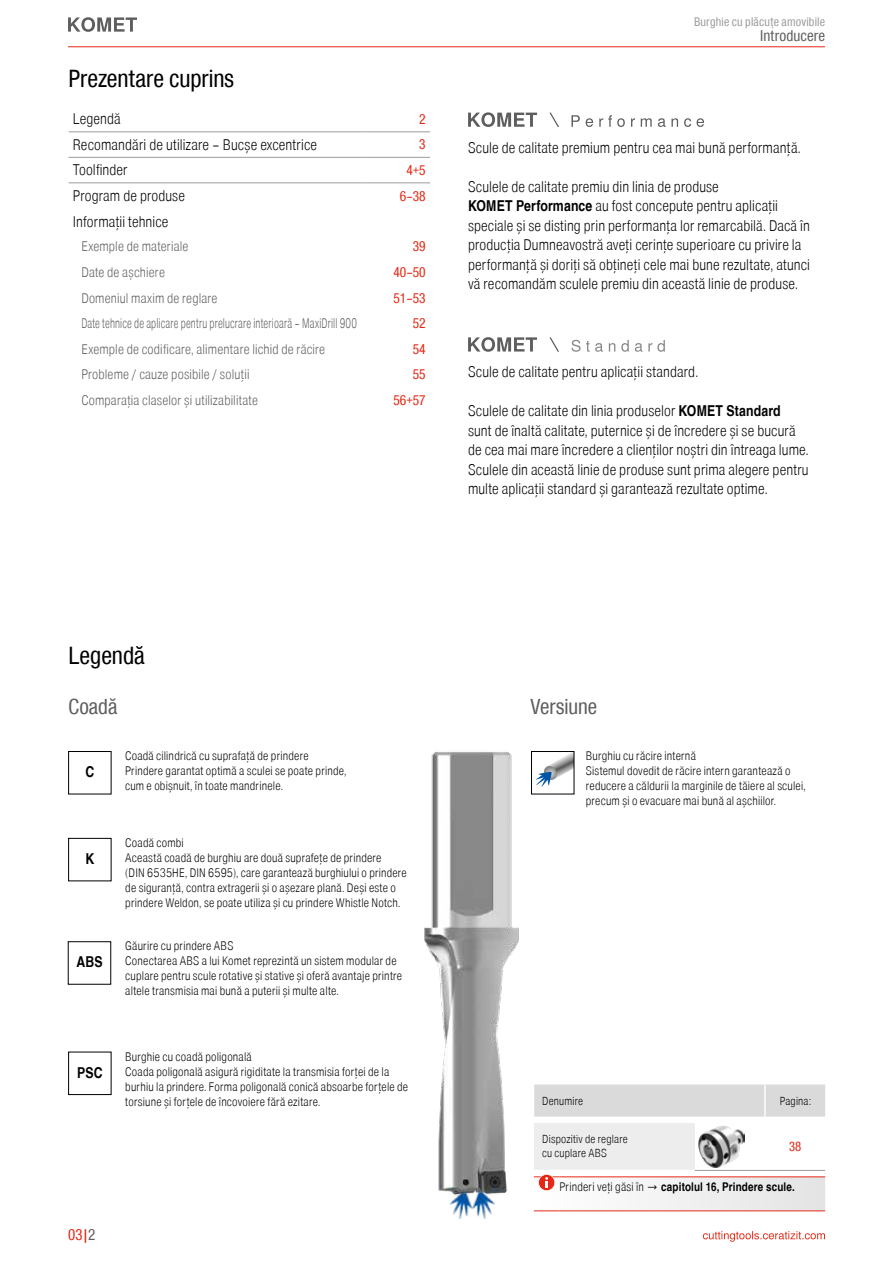
<style>
.page{position:relative;width:893px;height:1263px;background:#fff}
.page>*{position:absolute;margin:0;border:0;box-sizing:border-box;transform-origin:0 0}
.t1{font:24px "Nimbus Sans WNT Global Cond";color:#000}
.t2{font:21px "Nimbus Sans WNT Global Cond";color:#5f5e5e}
.t3{font:300 15px/19.5px "Nimbus Sans WNT Global Cond";letter-spacing:.005em;color:#000}
.t4{font:15px "Nimbus Sans WNT Global Cond";letter-spacing:.01em;color:#5f5e5e}
.t5{font:700 15px "Nimbus Sans WNT Global Cond";letter-spacing:.005em;color:#000}
.t6{font:15px "Nimbus Sans WNT Global Cond";color:#e52713}
.t7{font:300 13.5px "Nimbus Sans WNT Global Cond";letter-spacing:.01em;color:#5f5e5e}
.t8{font:300 13.5px "Nimbus Sans WNT Global Cond";letter-spacing:.01em;color:#5f5e5e;scale:.81 1}
.t9{font:13.5px "Nimbus Sans WNT Global Cond";color:#e52713}
.t10{font:12.75px "Nimbus Sans WNT Global Cond";color:#e52713}
.t11{font:300 12px/15px "Nimbus Sans WNT Global Cond";letter-spacing:.015em;color:#000}
.t12{font:700 12px "Nimbus Sans WNT Global Cond";letter-spacing:.015em;color:#000}
.t13{font:12px "Nimbus Sans WNT Global Cond";letter-spacing:.015em;color:#9d9d9c}
.t14{font:300 11.4px/14.1px "Nimbus Sans WNT Global Cond";letter-spacing:.015em;color:#000}
.s1{font-weight:700}
.s2{color:#5f5e5e}
.s3{font-weight:300}
</style>
<div class="page">
<hr style="left:68px;top:47px;width:757px;height:1px;background:#e52713">
<svg style="left:703px;top:1231px;width:122px;height:11px"></svg>
<svg style="left:68px;top:17px;width:69px;height:15px"></svg>
<hr style="left:69px;top:132px;width:297px;height:1px;background:#9d9d9c">
<hr style="left:366px;top:132px;width:64px;height:1px;background:#9d9d9c">
<hr style="left:69px;top:157px;width:297px;height:1px;background:#9d9d9c">
<hr style="left:366px;top:157px;width:64px;height:1px;background:#9d9d9c">
<hr style="left:69px;top:183px;width:297px;height:1px;background:#9d9d9c">
<hr style="left:366px;top:183px;width:64px;height:1px;background:#9d9d9c">
<img style="left:424px;top:752px;width:95px;height:466px">
<div style="left:68px;top:751px;width:43px;height:43px;border:1px solid #000"></div>
<div style="left:68px;top:838px;width:43px;height:43px;border:1px solid #000"></div>
<svg style="left:536px;top:753px;width:36px;height:34px"></svg>
<div style="left:531px;top:751px;width:43px;height:43px;border:1px solid #000"></div>
<div style="left:68px;top:1052px;width:43px;height:43px;border:1px solid #000"></div>
<div style="left:534px;top:1123px;width:161px;height:47px;background:#ededed"></div>
<div style="left:534px;top:1084px;width:291px;height:33px;background:#dadada"></div>
<hr style="left:695px;top:1170px;width:70px;height:1px;background:#9d9d9c">
<hr style="left:765px;top:1170px;width:60px;height:1px;background:#9d9d9c">
<hr style="left:764px;top:1084px;width:2px;height:32px;background:#fff">
<img style="left:699px;top:1126px;width:46px;height:41px">
<svg style="left:534px;top:1174px;width:291px;height:37px"></svg>
<svg style="left:468px;top:112px;width:69px;height:15px"></svg>
<svg style="left:549px;top:113px;width:10px;height:14px"></svg>
<svg style="left:571px;top:115px;width:9px;height:12px"></svg>
<svg style="left:586px;top:118px;width:7px;height:9px"></svg>
<svg style="left:599px;top:115px;width:26px;height:12px"></svg>
<svg style="left:631px;top:118px;width:4px;height:9px"></svg>
<svg style="left:641px;top:118px;width:11px;height:9px"></svg>
<svg style="left:658px;top:118px;width:20px;height:9px"></svg>
<svg style="left:684px;top:118px;width:7px;height:9px"></svg>
<svg style="left:697px;top:118px;width:7px;height:9px"></svg>
<svg style="left:468px;top:337px;width:69px;height:15px"></svg>
<svg style="left:549px;top:337px;width:10px;height:15px"></svg>
<svg style="left:571px;top:340px;width:32px;height:12px"></svg>
<svg style="left:609px;top:343px;width:6px;height:9px"></svg>
<svg style="left:621px;top:340px;width:8px;height:12px"></svg>
<svg style="left:635px;top:340px;width:30px;height:12px"></svg>
<h1 class="t1" style="left:69px;top:65px;width:167px">Prezentare cuprins</h1>
<p class="t3" style="left:73px;top:109px;width:49px">Legendă</p>
<p class="t9" style="left:419px;top:111px;width:8px">2</p>
<p class="t3" style="left:73px;top:135px;width:246px">Recomandări de utilizare – Bucşe excentrice</p>
<p class="t9" style="left:419px;top:137px;width:8px">3</p>
<p class="t3" style="left:73px;top:161px;width:56px">Toolfinder</p>
<p class="t9" style="left:406px;top:162px;width:21px">4+5</p>
<p class="t3" style="left:73px;top:186px;width:114px">Program de produse</p>
<p class="t9" style="left:400px;top:188px;width:27px">6–38</p>
<p class="t3" style="left:73px;top:212px;width:97px">Informaţii tehnice</p>
<p class="t7" style="left:81px;top:239px;width:109px">Exemple de materiale</p>
<p class="t9" style="left:413px;top:239px;width:14px">39</p>
<p class="t7" style="left:81px;top:264px;width:85px">Date de aşchiere</p>
<p class="t9" style="left:393px;top:264px;width:34px">40–50</p>
<p class="t7" style="left:81px;top:290px;width:138px">Domeniul maxim de reglare</p>
<p class="t9" style="left:393px;top:290px;width:34px">51–53</p>
<p class="t8" style="left:81px;top:315px;width:342px">Date tehnice de aplicare pentru prelucrare interioară – MaxiDrill 900</p>
<p class="t9" style="left:413px;top:315px;width:14px">52</p>
<p class="t7" style="left:81px;top:341px;width:245px">Exemple de codificare, alimentare lichid de răcire</p>
<p class="t9" style="left:413px;top:341px;width:14px">54</p>
<p class="t7" style="left:81px;top:366px;width:170px">Probleme / cauze posibile / soluţii</p>
<p class="t9" style="left:413px;top:366px;width:14px">55</p>
<p class="t7" style="left:81px;top:392px;width:178px">Comparaţia claselor şi utilizabilitate</p>
<p class="t9" style="left:393px;top:392px;width:34px">56+57</p>
<p class="t13" style="left:694px;top:14px;width:133px">Burghie cu plăcuţe amovibile</p>
<p class="t4" style="left:760px;top:27px;width:67px">Introducere</p>
<p class="t3" style="left:468px;top:138px;width:334px">Scule de calitate premium pentru cea mai bună performanţă.</p>
<p class="t3" style="left:468px;top:177px;width:343px">Sculele de calitate premiu din linia de produse<br><span class="s1">KOMET Performance</span> au fost concepute pentru aplicaţii speciale şi se disting prin performanţa lor remarcabilă. Dacă în producţia Dumneavostră aveţi cerinţe superioare cu privire la performanţă şi doriţi să obţineţi cele mai bune rezultate, atunci vă recomandăm sculele premiu din această linie de produse.</p>
<p class="t3" style="left:468px;top:362px;width:232px">Scule de calitate pentru aplicaţii standard.</p>
<p class="t3" style="left:468px;top:401px;width:342px">Sculele de calitate din linia produselor <span class="s1">KOMET Standard<br></span>sunt de înaltă calitate, puternice şi de încredere şi se bucură de cea mai mare încredere a clienţilor noştri din întreaga lume.<br>Sculele din această linie de produse sunt prima alegere pentru multe aplicaţii standard şi garantează rezultate optime.</p>
<h1 class="t1" style="left:69px;top:642px;width:78px">Legendă</h1>
<h2 class="t2" style="left:69px;top:694px;width:50px">Coadă</h2>
<h2 class="t2" style="left:531px;top:694px;width:68px">Versiune</h2>
<p class="t5" style="left:85px;top:763px;width:10px">C</p>
<p class="t5" style="left:85px;top:850px;width:10px">K</p>
<p class="t5" style="left:76px;top:953px;width:28px">ABS</p>
<p class="t5" style="left:77px;top:1064px;width:27px">PSC</p>
<p class="t11" style="left:125px;top:748px;width:223px">Coadă cilindrică cu suprafaţă de prindere<br>Prindere garantat optimă a sculei se poate prinde, cum e obişnuit, în toate mandrinele.</p>
<p class="t11" style="left:125px;top:835px;width:283px">Coadă combi<br>Această coadă de burghiu are două suprafeţe de prindere<br>(DIN 6535HE, DIN 6595), care garantează burghiului o prindere de siguranţă, contra extragerii şi o aşezare plană. Deşi este o prindere Weldon, se poate utiliza şi cu prindere Whistle Notch.</p>
<p class="t11" style="left:125px;top:938px;width:278px">Găurire cu prindere ABS<br>Conectarea ABS a lui Komet reprezintă un sistem modular de cuplare pentru scule rotative şi stative și oferă avantaje printre altele transmisia mai bună a puterii și multe alte.</p>
<p class="t11" style="left:125px;top:1049px;width:284px">Burghie cu coadă poligonală<br>Coada poligonală asigură rigiditate la transmisia forţei de la burhiu la prindere. Forma poligonală conică absoarbe forțele de torsiune și forțele de încovoiere fără ezitare.</p>
<p class="t6" style="left:68px;top:1226px;width:29px">03|<span class="s2">2</span></p>
<p class="t11" style="left:586px;top:748px;width:221px">Burghiu cu răcire internă<br>Sistemul dovedit de răcire intern garantează o reducere a căldurii la marginile de tăiere al sculei, precum și o evacuare mai bună al aşchiilor.</p>
<p class="t14" style="left:542px;top:1094px;width:42px">Denumire</p>
<p class="t14" style="left:780px;top:1094px;width:33px">Pagina:</p>
<p class="t14" style="left:542px;top:1132px;width:87px">Dispozitiv de reglare cu cuplare ABS</p>
<p class="t10" style="left:789px;top:1139px;width:14px">38</p>
<p class="t12" style="left:559px;top:1179px;width:237px"><span class="s3">Prinderi veţi găsi în</span> → capitolul 16, Prindere scule.</p>
</div>
